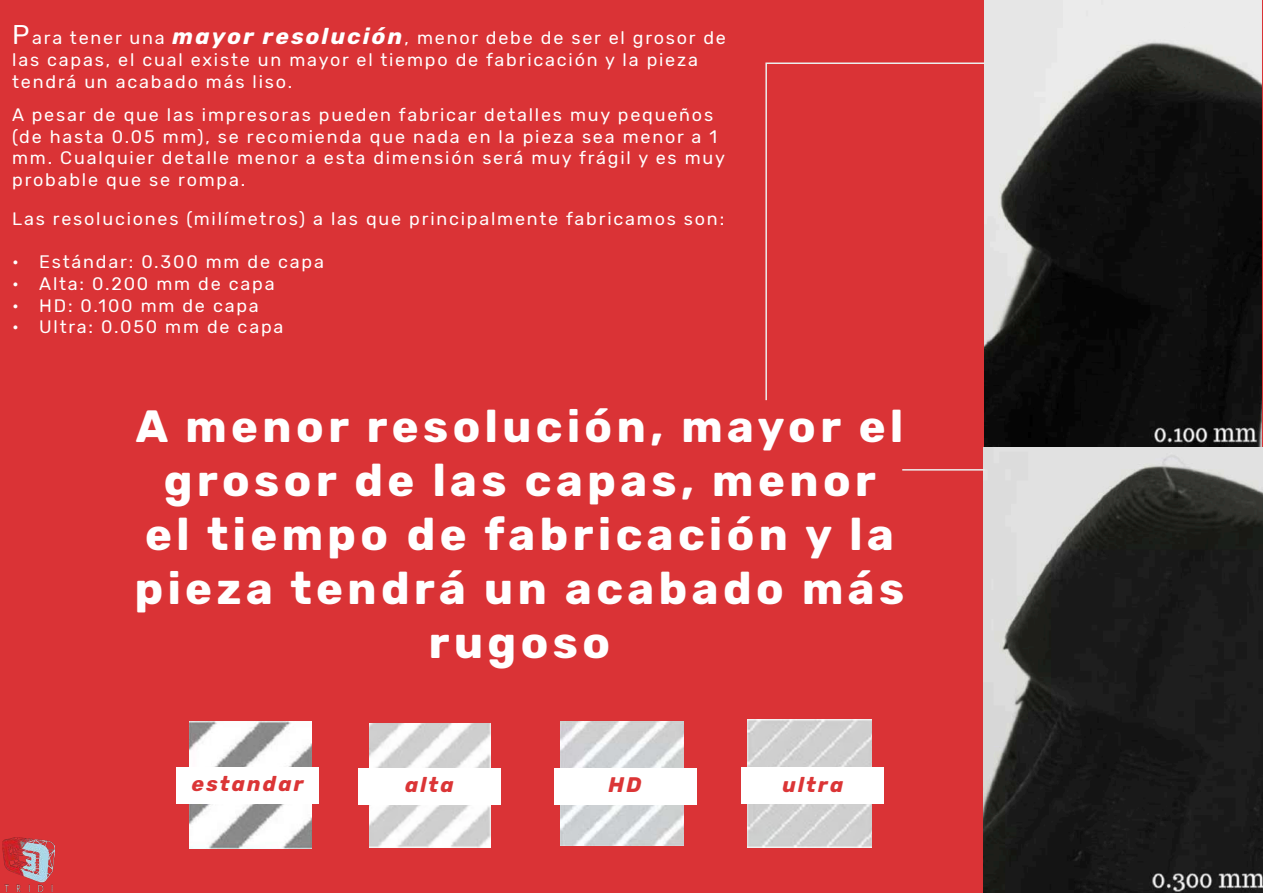
<style>
.page{position:relative;width:1263px;height:893px;background:#da3336}
.page>*{position:absolute;margin:0;border:0;box-sizing:border-box;transform-origin:0 0}
.t1{font:700 45px/54px "Rubik";letter-spacing:.1em;color:#fff;text-align:center}
.t2{font:italic 700 21px "Rubik";letter-spacing:.1em;color:#db3536}
.t3{font:18px/21.6px "Rubik";letter-spacing:.1em;color:#fff}
.s1{font-size:27px}
.s2{font-weight:700;font-style:italic;font-size:22.5px}
</style>
<div class="page">
<img style="left:985px;top:1px;width:277px;height:447px">
<img style="left:984px;top:448px;width:279px;height:445px">
<img style="left:189px;top:721px;width:122px;height:128px">
<img style="left:370px;top:724px;width:120px;height:124px">
<img style="left:560px;top:721px;width:124px;height:124px">
<img style="left:747px;top:720px;width:125px;height:127px">
<div style="left:176px;top:767px;width:142px;height:36px;background:#fff"></div>
<div style="left:358px;top:768px;width:143px;height:37px;background:#fff"></div>
<div style="left:554px;top:768px;width:142px;height:37px;background:#fff"></div>
<div style="left:742px;top:767px;width:142px;height:37px;background:#fff"></div>
<svg style="left:765px;top:62px;width:221px;height:340px"></svg>
<hr style="left:902px;top:469px;width:83px;height:2px;background:#eceeed">
<img style="left:2px;top:837px;width:52px;height:55px">
<p class="t3" style="left:12px;top:28px;width:715px"><span class="s1">P</span>ara tener una <span class="s2">mayor resolución</span>, menor debe de ser el grosor de las capas, el cual existe un mayor el tiempo de fabricación y la pieza tendrá un acabado más liso.</p>
<p class="t3" style="left:12px;top:104px;width:714px">A pesar de que las impresoras pueden fabricar detalles muy pequeños (de hasta 0.05 mm), se recomienda que nada en la pieza sea menor a 1 mm. Cualquier detalle menor a esta dimensión será muy frágil y es muy probable que se rompa.</p>
<p class="t3" style="left:12px;top:209px;width:713px">Las resoluciones (milímetros) a las que principalmente fabricamos son:</p>
<p class="t3" style="left:12px;top:252px;width:313px">• Estándar: 0.300 mm de capa</p>
<p class="t3" style="left:12px;top:273px;width:264px">• Alta: 0.200 mm de capa</p>
<p class="t3" style="left:12px;top:295px;width:248px">• HD: 0.100 mm de capa</p>
<p class="t3" style="left:12px;top:317px;width:273px">• Ultra: 0.050 mm de capa</p>
<h1 class="t1" style="left:135px;top:401px;width:771px">A menor resolución, mayor el grosor de las capas, menor<br>el tiempo de fabricación y la pieza tendrá un acabado más rugoso</h1>
<p class="t2" style="left:192px;top:771px;width:113px">estandar</p>
<p class="t2" style="left:405px;top:773px;width:50px">alta</p>
<p class="t2" style="left:609px;top:773px;width:34px">HD</p>
<p class="t2" style="left:782px;top:772px;width:62px">ultra</p>
</div>
